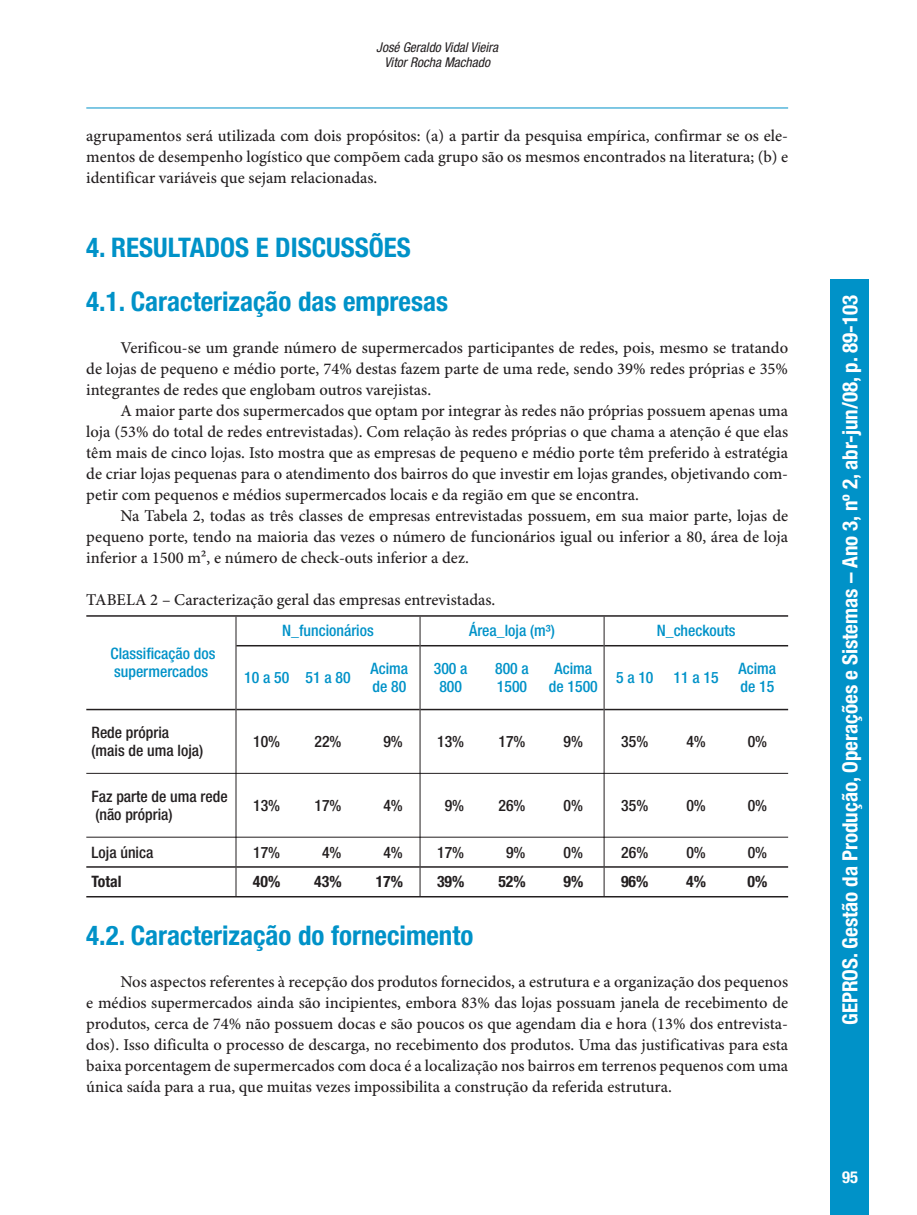
<style>
.page{position:relative;width:917px;height:1215px;background:#fff}
.page>*{position:absolute;margin:0;border:0;box-sizing:border-box;transform-origin:0 0}
.t1{font:700 condensed 27px/53.4px "Helvetica Neue LT Std";color:#0092c8}
.t2{font:700 condensed 21px "Helvetica Neue LT Std";color:#fff}
.t3{font:500 16.5px/21px "Minion Pro";color:#231f20;text-align:justify}
.t4{font:700 condensed 16.5px "Helvetica Neue LT Std";color:#fff}
.t5{font:500 condensed 15.75px/18px "Helvetica Neue LT Std";color:#231f20}
.t6{font:500 condensed 15.75px/18px "Helvetica Neue LT Std";color:#0092c8}
.t7{font:700 condensed 15.75px "Helvetica Neue LT Std";color:#231f20}
.t8{font:italic condensed 13.5px/15px "Helvetica Neue LT Std";color:#231f20;text-align:center}
.s1{color:#fff}
</style>
<div class="page">
<div style="left:830px;top:280px;width:39px;height:934px;background:#0092c8"></div>
<hr style="left:86px;top:108px;width:702px;height:1px;background:#0092c8">
<hr style="left:86px;top:615px;width:150px;height:1px;background:#231f20">
<hr style="left:86px;top:708px;width:150px;height:2px;background:#231f20">
<hr style="left:236px;top:615px;width:552px;height:1px;background:#231f20">
<hr style="left:236px;top:645px;width:184px;height:1px;background:#231f20">
<hr style="left:420px;top:645px;width:183px;height:1px;background:#231f20">
<hr style="left:604px;top:645px;width:184px;height:1px;background:#231f20">
<hr style="left:236px;top:708px;width:184px;height:2px;background:#231f20">
<hr style="left:420px;top:708px;width:183px;height:2px;background:#231f20">
<hr style="left:604px;top:708px;width:184px;height:2px;background:#231f20">
<hr style="left:86px;top:773px;width:150px;height:1px;background:#231f20">
<hr style="left:236px;top:773px;width:184px;height:1px;background:#231f20">
<hr style="left:420px;top:773px;width:183px;height:1px;background:#231f20">
<hr style="left:604px;top:773px;width:184px;height:1px;background:#231f20">
<hr style="left:86px;top:836px;width:150px;height:1px;background:#231f20">
<hr style="left:236px;top:836px;width:184px;height:1px;background:#231f20">
<hr style="left:420px;top:836px;width:183px;height:1px;background:#231f20">
<hr style="left:604px;top:836px;width:184px;height:1px;background:#231f20">
<svg style="left:236px;top:616px;width:1px;height:29px"></svg>
<svg style="left:420px;top:616px;width:1px;height:29px"></svg>
<hr style="left:236px;top:645px;width:1px;height:64px;background:#231f20">
<hr style="left:420px;top:645px;width:1px;height:64px;background:#231f20">
<hr style="left:236px;top:709px;width:1px;height:64px;background:#231f20">
<hr style="left:420px;top:709px;width:1px;height:64px;background:#231f20">
<hr style="left:236px;top:773px;width:1px;height:64px;background:#231f20">
<hr style="left:420px;top:773px;width:1px;height:64px;background:#231f20">
<svg style="left:236px;top:837px;width:1px;height:58px"></svg>
<svg style="left:420px;top:837px;width:1px;height:58px"></svg>
<svg style="left:603px;top:616px;width:1px;height:29px"></svg>
<hr style="left:603px;top:645px;width:1px;height:64px;background:#231f20">
<hr style="left:603px;top:709px;width:1px;height:64px;background:#231f20">
<hr style="left:603px;top:773px;width:1px;height:64px;background:#231f20">
<svg style="left:603px;top:837px;width:1px;height:58px"></svg>
<hr style="left:86px;top:866px;width:702px;height:1px;background:#231f20">
<hr style="left:86px;top:895px;width:702px;height:2px;background:#231f20">
<p class="t8" style="left:376px;top:41px;width:123px">José Geraldo Vidal Vieira<br>Vitor Rocha Machado</p>
<p class="t3" style="left:86px;top:126px;width:703px">agrupamentos será utilizada com dois propósitos: (a) a partir da pesquisa empírica, confirmar se os ele&shy;mentos de desempenho logístico que compõem cada grupo são os mesmos encontrados na literatura; (b) e identificar variáveis que sejam relacionadas.</p>
<p class="t1" style="left:86px;top:224px;width:363px">4. RESULTADOS E DISCUSSÕES<br>4.1. Caracterização das empresas</p>
<p class="t3" style="left:120px;top:338px;width:669px">Verificou-se um grande número de supermercados participantes de redes, pois, mesmo se tratando</p>
<p class="t3" style="left:86px;top:359px;width:703px">de lojas de pequeno e médio porte, 74% destas fazem parte de uma rede, sendo 39% redes próprias e 35%</p>
<p class="t3" style="left:86px;top:380px;width:346px">integrantes de redes que englobam outros varejistas.</p>
<p class="t3" style="left:120px;top:401px;width:669px">A maior parte dos supermercados que optam por integrar às redes não próprias possuem apenas uma</p>
<p class="t3" style="left:86px;top:422px;width:703px">loja (53% do total de redes entrevistadas). Com relação às redes próprias o que chama a atenção é que elas</p>
<p class="t3" style="left:86px;top:443px;width:703px">têm mais de cinco lojas. Isto mostra que as empresas de pequeno e médio porte têm preferido à estratégia</p>
<p class="t3" style="left:86px;top:464px;width:703px">de criar lojas pequenas para o atendimento dos bairros do que investir em lojas grandes, objetivando com-</p>
<p class="t3" style="left:86px;top:485px;width:554px">petir com pequenos e médios supermercados locais e da região em que se encontra.</p>
<p class="t3" style="left:120px;top:506px;width:669px">Na Tabela 2, todas as três classes de empresas entrevistadas possuem, em sua maior parte, lojas de</p>
<p class="t3" style="left:86px;top:527px;width:703px">pequeno porte, tendo na maioria das vezes o número de funcionários igual ou inferior a 80, área de loja</p>
<p class="t3" style="left:86px;top:548px;width:384px">inferior a 1500 m2, e número de check-outs inferior a dez.</p>
<p class="t3" style="left:86px;top:590px;width:410px">TABELA 2 – Caracterização geral das empresas entrevistadas.</p>
<p class="t6" style="left:110px;top:646px;width:106px">Classificação dos supermercados</p>
<p class="t6" style="left:282px;top:623px;width:93px">N_funcionários</p>
<p class="t6" style="left:469px;top:623px;width:87px">Área_loja (m³)</p>
<p class="t6" style="left:657px;top:623px;width:80px">N_checkouts</p>
<p class="t6" style="left:244px;top:670px;width:108px">10 a 50 51 a 80</p>
<p class="t6" style="left:370px;top:661px;width:39px">Acima de 80</p>
<p class="t6" style="left:434px;top:661px;width:35px;text-align:center">300 a<br>800</p>
<p class="t6" style="left:495px;top:661px;width:35px">800 a<br>1500</p>
<p class="t6" style="left:549px;top:661px;width:50px;text-align:center">Acima de 1500</p>
<p class="t6" style="left:616px;top:670px;width:39px">5 a 10</p>
<p class="t6" style="left:673px;top:670px;width:47px">11 a 15</p>
<p class="t6" style="left:738px;top:661px;width:39px">Acima de 15</p>
<p class="t5" style="left:92px;top:725px;width:113px">Rede própria (mais de uma loja)</p>
<p class="t5" style="left:253px;top:734px;width:29px">10%</p>
<p class="t5" style="left:314px;top:734px;width:29px">22%</p>
<p class="t5" style="left:376px;top:734px;width:29px"><span class="s1">0</span>9%</p>
<p class="t5" style="left:437px;top:734px;width:29px">13%</p>
<p class="t5" style="left:498px;top:734px;width:29px">17%</p>
<p class="t5" style="left:563px;top:734px;width:21px">9%</p>
<p class="t5" style="left:621px;top:734px;width:29px">35%</p>
<p class="t5" style="left:686px;top:734px;width:21px">4%</p>
<p class="t5" style="left:747px;top:734px;width:21px">0%</p>
<p class="t5" style="left:92px;top:788px;width:138px">Faz parte de uma rede (não própria)</p>
<p class="t5" style="left:253px;top:797px;width:29px">13%</p>
<p class="t5" style="left:314px;top:797px;width:29px">17%</p>
<p class="t5" style="left:376px;top:797px;width:29px"><span class="s1">0</span>4%</p>
<p class="t5" style="left:437px;top:797px;width:29px"><span class="s1">0</span>9%</p>
<p class="t5" style="left:498px;top:797px;width:29px">26%</p>
<p class="t5" style="left:563px;top:797px;width:21px">0%</p>
<p class="t5" style="left:621px;top:797px;width:29px">35%</p>
<p class="t5" style="left:686px;top:797px;width:21px">0%</p>
<p class="t5" style="left:747px;top:797px;width:21px">0%</p>
<p class="t5" style="left:92px;top:844px;width:63px">Loja única</p>
<p class="t5" style="left:253px;top:844px;width:29px">17%</p>
<p class="t5" style="left:314px;top:844px;width:29px"><span class="s1">0</span>4%</p>
<p class="t5" style="left:376px;top:844px;width:29px"><span class="s1">0</span>4%</p>
<p class="t5" style="left:437px;top:844px;width:29px">17%</p>
<p class="t5" style="left:498px;top:844px;width:29px"><span class="s1">0</span>9%</p>
<p class="t5" style="left:563px;top:844px;width:21px">0%</p>
<p class="t5" style="left:621px;top:844px;width:29px">26%</p>
<p class="t5" style="left:686px;top:844px;width:21px">0%</p>
<p class="t5" style="left:747px;top:844px;width:21px">0%</p>
<p class="t7" style="left:92px;top:876px;width:31px">Total</p>
<p class="t7" style="left:253px;top:876px;width:29px">40%</p>
<p class="t7" style="left:314px;top:876px;width:29px">43%</p>
<p class="t7" style="left:376px;top:876px;width:29px">17%</p>
<p class="t7" style="left:437px;top:876px;width:29px">39%</p>
<p class="t7" style="left:498px;top:876px;width:29px">52%</p>
<p class="t7" style="left:563px;top:876px;width:21px">9%</p>
<p class="t7" style="left:621px;top:876px;width:29px">96%</p>
<p class="t7" style="left:686px;top:876px;width:21px">4%</p>
<p class="t7" style="left:747px;top:876px;width:21px">0%</p>
<p class="t1" style="left:86px;top:911px;width:388px">4.2. Caracterização do fornecimento</p>
<p class="t3" style="left:86px;top:972px;width:703px;text-indent:34px">Nos aspectos referentes à recepção dos produtos fornecidos, a estrutura e a organização dos pequenos e médios supermercados ainda são incipientes, embora 83% das lojas possuam janela de recebimento de produtos, cerca de 74% não possuem docas e são poucos os que agendam dia e hora (13% dos entrevista&shy;dos). Isso dificulta o processo de descarga, no recebimento dos produtos. Uma das justificativas para esta baixa porcentagem de supermercados com doca é a localização nos bairros em terrenos pequenos com uma única saída para a rua, que muitas vezes impossibilita a construção da referida estrutura.</p>
<p class="t2" style="left:842px;top:1025px;width:731px;rotate:-90deg">GEPROS. Gestão da Produção, Operações e Sistemas – Ano 3, nº 2, abr-jun/08, p. 89-103</p>
<p class="t4" style="left:842px;top:1170px;width:17px">95</p>
</div>
